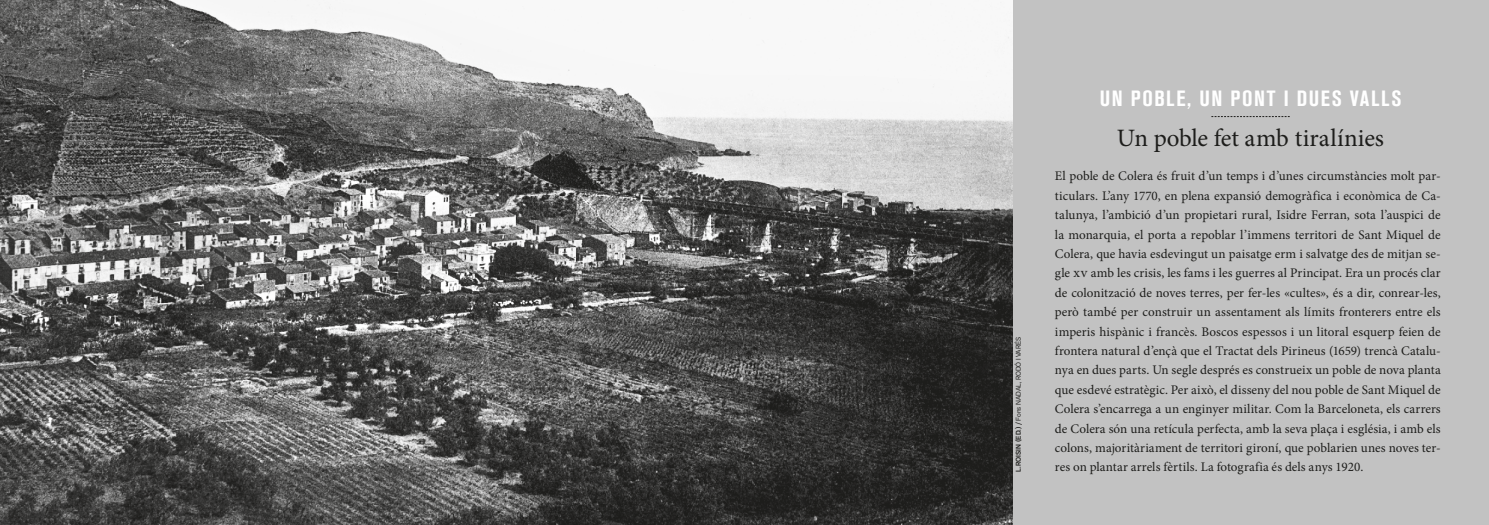
<style>
.page{position:relative;width:1489px;height:525px;background:#fff}
.page>*{position:absolute;margin:0;border:0;box-sizing:border-box;transform-origin:0 0}
.t1{font:25px "Minion Pro";color:#1d1d1b}
.t2{font:700 condensed 21.88px "Akzidenz Grotesk BQ";letter-spacing:.07em;color:#fff}
.t3{font:13.12px/19.4px "Minion Pro";letter-spacing:.005em;color:#1d1d1b;text-align:justify}
.t4{font:6.88px "Akzid Grtsk Next";color:#1d1d1b}
.s1{font-weight:500}
</style>
<div class="page">
<div style="left:1012px;top:0;width:476px;height:524px;background:#c2c2c2"></div>
<img style="left:0;top:0;width:1012px;height:524px">
<svg style="left:1211px;top:116px;width:78px;height:1px"></svg>
<p class="t4" style="left:1013px;top:471px;width:136px;rotate:-90deg"><span class="s1">L.ROISIN (ED.) /</span> Fons NADAL, RODÓ I VARÉS</p>
<h2 class="t2" style="left:1099px;top:85px;width:303px">UN POBLE, UN PONT I DUES VALLS</h2>
<h1 class="t1" style="left:1116px;top:121px;width:269px">Un poble fet amb tiralínies</h1>
<p class="t3" style="left:1054px;top:166px;width:387px">El poble de Colera és fruit d’un temps i d’unes circumstàncies molt par&shy;ticulars. L’any 1770, en plena expansió demogràfica i econòmica de Ca&shy;talunya, l’ambició d’un propietari rural, Isidre Ferran, sota l’auspici de la monarquia, el porta a repoblar l’immens territori de Sant Miquel de Colera, que havia esdevingut un paisatge erm i salvatge des de mitjan se&shy;gle xv amb les crisis, les fams i les guerres al Principat. Era un procés clar de colonització de noves terres, per fer-les «cultes», és a dir, conrear-les, però també per construir un assentament als límits fronterers entre els imperis hispànic i francès. Boscos espessos i un litoral esquerp feien de frontera natural d’ençà que el Tractat dels Pirineus (1659) trencà Catalu&shy;nya en dues parts. Un segle després es construeix un poble de nova planta que esdevé estratègic. Per això, el disseny del nou poble de Sant Miquel de Colera s’encarrega a un enginyer militar. Com la Barceloneta, els carrers de Colera són una retícula perfecta, amb la seva plaça i església, i amb els colons, majoritàriament de territori gironí, que poblarien unes noves ter&shy;res on plantar arrels fèrtils. La fotografia és dels anys 1920.</p>
</div>
